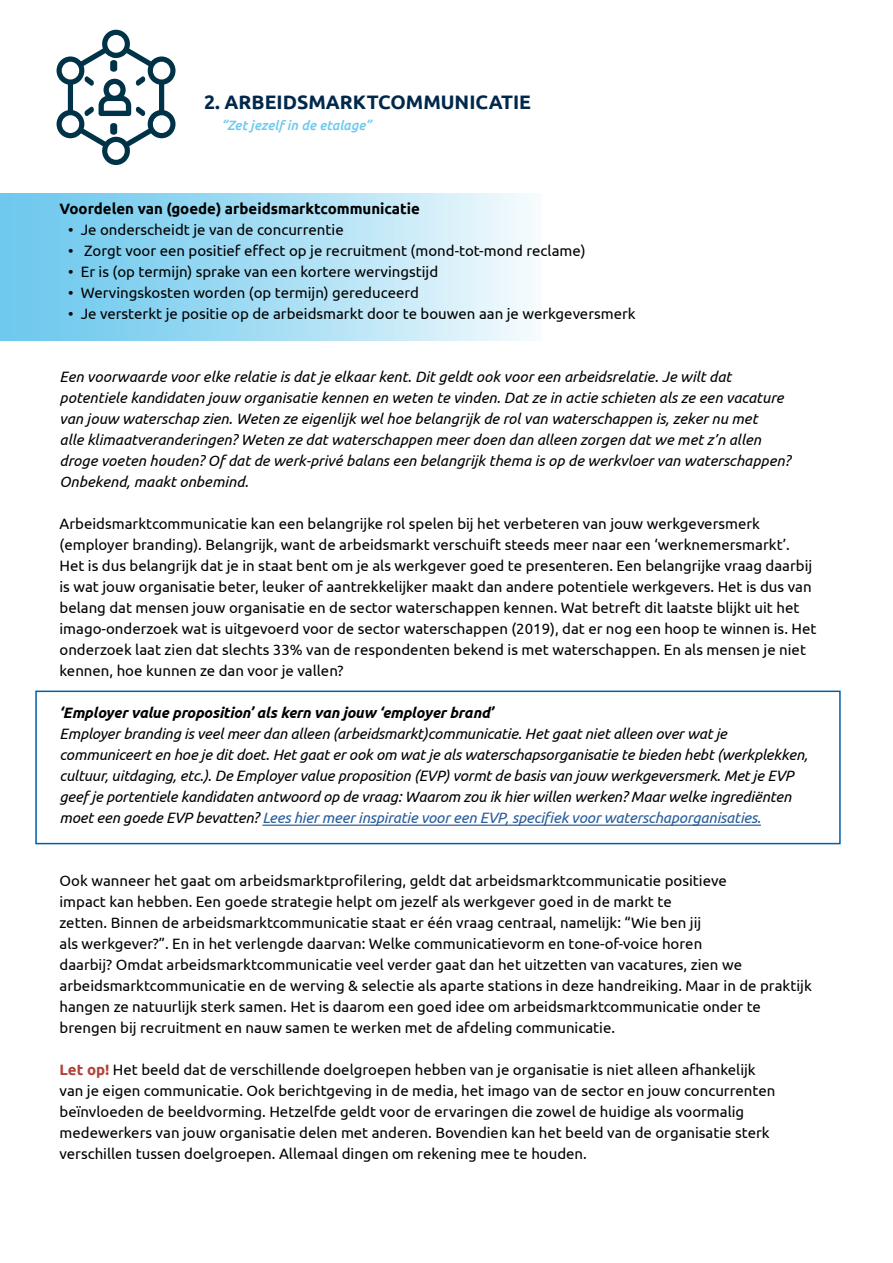
<style>
.page{position:relative;width:893px;height:1263px;background:#fff}
.page>*{position:absolute;margin:0;border:0;box-sizing:border-box;transform-origin:0 0}
.t1{font:700 19.5px "Ubuntu";color:#00284b}
.t2{font:15px/21px "Ubuntu";color:#000}
.t3{font:italic 15px/21px "Ubuntu";letter-spacing:-.01em;color:#000}
.t4{font:italic 700 15px "Ubuntu";letter-spacing:-.01em;color:#000}
.t5{font:700 15px "Ubuntu";color:#000}
.t6{font:italic 500 13.5px "Ubuntu";color:#6ec9ee}
.s1{color:#275b9b}
.s2{font-weight:700;color:#b14238}
</style>
<div class="page">
<div style="left:0;top:193px;width:542px;height:147px;background:linear-gradient(to right,#63c5ec,#f0f9fd)"></div>
<hr style="left:262px;top:825px;width:499px;height:1px;background:#275b9b">
<div style="left:35px;top:690px;width:806px;height:154px;border:2px solid #005fa8"></div>
<svg style="left:57px;top:30px;width:119px;height:135px"></svg>
<h1 class="t1" style="left:204px;top:90px;width:328px">2. ARBEIDSMARKTCOMMUNICATIE</h1>
<p class="t6" style="left:221px;top:117px;width:152px">“Zet jezelf in de etalage”</p>
<p class="t5" style="left:60px;top:200px;width:362px">Voordelen van (goede) arbeidsmarktcommunicatie</p>
<p class="t2" style="left:68px;top:219px;width:277px">• Je onderscheidt je van de concurrentie</p>
<p class="t2" style="left:68px;top:240px;width:519px">• Zorgt voor een positief effect op je recruitment (mond-tot-mond reclame)</p>
<p class="t2" style="left:68px;top:261px;width:372px">• Er is (op termijn) sprake van een kortere wervingstijd</p>
<p class="t2" style="left:68px;top:282px;width:352px">• Wervingskosten worden (op termijn) gereduceerd</p>
<p class="t2" style="left:68px;top:303px;width:569px">• Je versterkt je positie op de arbeidsmarkt door te bouwen aan je werkgeversmerk</p>
<p class="t3" style="left:60px;top:366px;width:733px">Een voorwaarde voor elke relatie is dat je elkaar kent. Dit geldt ook voor een arbeidsrelatie. Je wilt dat potentiele kandidaten jouw organisatie kennen en weten te vinden. Dat ze in actie schieten als ze een vacature van jouw waterschap zien. Weten ze eigenlijk wel hoe belangrijk de rol van waterschappen is, zeker nu met<br>alle klimaatveranderingen? Weten ze dat waterschappen meer doen dan alleen zorgen dat we met z’n allen droge voeten houden? Of dat de werk-privé balans een belangrijk thema is op de werkvloer van waterschappen?<br>Onbekend, maakt onbemind.</p>
<p class="t2" style="left:60px;top:513px;width:758px">Arbeidsmarktcommunicatie kan een belangrijke rol spelen bij het verbeteren van jouw werkgeversmerk (employer branding). Belangrijk, want de arbeidsmarkt verschuift steeds meer naar een ‘werknemersmarkt’.<br>Het is dus belangrijk dat je in staat bent om je als werkgever goed te presenteren. Een belangrijke vraag daarbij is wat jouw organisatie beter, leuker of aantrekkelijker maakt dan andere potentiele werkgevers. Het is dus van belang dat mensen jouw organisatie en de sector waterschappen kennen. Wat betreft dit laatste blijkt uit het imago-onderzoek wat is uitgevoerd voor de sector waterschappen (2019), dat er nog een hoop te winnen is. Het onderzoek laat zien dat slechts 33% van de respondenten bekend is met waterschappen. En als mensen je niet kennen, hoe kunnen ze dan voor je vallen?</p>
<p class="t4" style="left:60px;top:704px;width:435px">‘Employer value proposition’ als kern van jouw ‘employer brand’</p>
<p class="t3" style="left:60px;top:723px;width:750px">Employer branding is veel meer dan alleen (arbeidsmarkt)communicatie. Het gaat niet alleen over wat je communiceert en hoe je dit doet. Het gaat er ook om wat je als waterschapsorganisatie te bieden hebt (werkplekken, cultuur, uitdaging, etc.). De Employer value proposition (EVP) vormt de basis van jouw werkgeversmerk. Met je EVP geef je portentiele kandidaten antwoord op de vraag: Waarom zou ik hier willen werken? Maar welke ingrediënten moet een goede EVP bevatten? <span class="s1">Lees hier meer inspiratie voor een EVP, specifiek voor waterschaporganisaties.</span></p>
<p class="t2" style="left:60px;top:870px;width:754px">Ook wanneer het gaat om arbeidsmarktprofilering, geldt dat arbeidsmarktcommunicatie positieve<br>impact kan hebben. Een goede strategie helpt om jezelf als werkgever goed in de markt te<br>zetten. Binnen de arbeidsmarktcommunicatie staat er één vraag centraal, namelijk: “Wie ben jij<br>als werkgever?”. En in het verlengde daarvan: Welke communicatievorm en tone-of-voice horen<br>daarbij? Omdat arbeidsmarktcommunicatie veel verder gaat dan het uitzetten van vacatures, zien we arbeidsmarktcommunicatie en de werving &amp; selectie als aparte stations in deze handreiking. Maar in de praktijk hangen ze natuurlijk sterk samen. Het is daarom een goed idee om arbeidsmarktcommunicatie onder te brengen bij recruitment en nauw samen te werken met de afdeling communicatie.</p>
<p class="t2" style="left:60px;top:1059px;width:717px"><span class="s2">Let op!</span> Het beeld dat de verschillende doelgroepen hebben van je organisatie is niet alleen afhankelijk van je eigen communicatie. Ook berichtgeving in de media, het imago van de sector en jouw concurrenten beïnvloeden de beeldvorming. Hetzelfde geldt voor de ervaringen die zowel de huidige als voormalig medewerkers van jouw organisatie delen met anderen. Bovendien kan het beeld van de organisatie sterk verschillen tussen doelgroepen. Allemaal dingen om rekening mee te houden.</p>
</div>
